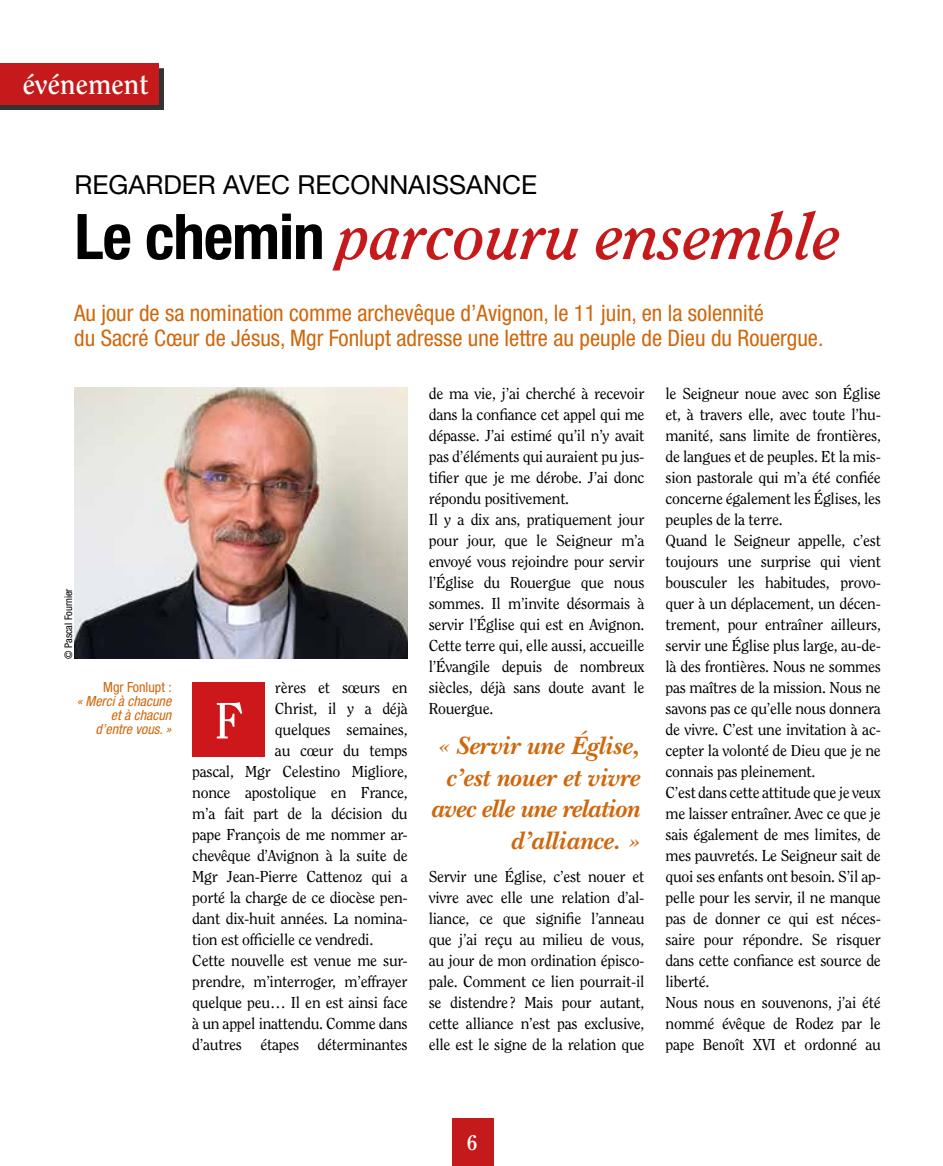
<style>
.page{position:relative;width:943px;height:1166px;background:#fff}
.page>*{position:absolute;margin:0;border:0;box-sizing:border-box;transform-origin:0 0}
.t1{font:italic 700 63px "Clearface";color:#c51a1b}
.t2{font:50.75px "Clearface";color:#fff}
.t3{font:700 28px "Clearface";color:#fff}
.t4{font:italic 700 26.25px/31.5px "New Baskerville";color:#cf680d;text-align:right}
.t5{font:26.25px "Helvetica Neue";color:#000}
.t6{font:condensed 22.75px/24.5px "Helvetica Neue";color:#cf680d}
.t7{font:700 21px "Clearface";color:#fff}
.t8{font:15.75px/21px "Clearface";letter-spacing:-.02em;color:#000}
.t9{font:italic condensed 14px/14px "Helvetica Neue";color:#cf680d;text-align:right}
.t10{font:condensed 14px "Helvetica Neue";color:#cf680d}
.t11{font:condensed 10.5px "Helvetica Neue";color:#000}
.s1{font-family:"Helvetica Neue";font-style:normal;font-stretch:condensed;color:#000}
</style>
<div class="page">
<div style="left:452px;top:1118px;width:42px;height:48px;background:#c51a1b"></div>
<div style="left:0;top:68px;width:164px;height:42px;background:#000;opacity:.8"></div>
<div style="left:0;top:63px;width:159px;height:41px;background:#c51a1b"></div>
<img style="left:74px;top:387px;width:334px;height:272px">
<div style="left:192px;top:682px;width:73px;height:74px;background:#cd171a"></div>
<h3 class="t3" style="left:23px;top:67px;width:127px">événement</h3>
<h3 class="t5" style="left:74px;top:169px;width:464px">REGARDER AVEC RECONNAISSANCE</h3>
<h1 class="t1" style="left:74px;top:200px;width:768px"><span class="s1">Le chemin</span> parcouru ensemble</h1>
<h3 class="t6" style="left:74px;top:301px;width:750px">Au jour de sa nomination comme archevêque d’Avignon, le 11 juin, en la solennité<br>du Sacré Cœur de Jésus, Mgr Fonlupt adresse une lettre au peuple de Dieu du Rouergue.</h3>
<p class="t8" style="left:429px;top:383px;width:217px">de ma vie, j’ai cherché à recevoir dans la confiance cet appel qui me dépasse. J’ai estimé qu’il n’y avait pas d’éléments qui auraient pu jus&shy;tifier que je me dérobe. J’ai donc répondu positivement.<br>Il y a dix ans, pratiquement jour pour jour, que le Seigneur m’a envoyé vous rejoindre pour servir l’Église du Rouergue que nous sommes. Il m’invite désormais à servir l’Église qui est en Avignon.<br>Cette terre qui, elle aussi, accueille l’Évangile depuis de nombreux siècles, déjà sans doute avant le<br>Rouergue.</p>
<p class="t8" style="left:665px;top:383px;width:217px">le Seigneur noue avec son Église et, à travers elle, avec toute l’hu&shy;manité, sans limite de frontières, de langues et de peuples. Et la mis&shy;sion pastorale qui m’a été confiée concerne également les Églises, les peuples de la terre.<br>Quand le Seigneur appelle, c’est toujours une surprise qui vient bousculer les habitudes, provo&shy;quer à un déplacement, un décen&shy;trement, pour entraîner ailleurs, servir une Église plus large, au-de&shy;là des frontières. Nous ne sommes pas maîtres de la mission. Nous ne savons pas ce qu’elle nous donnera de vivre. C’est une invitation à ac&shy;cepter la volonté de Dieu que je ne connais pas pleinement.<br>C’est dans cette attitude que je veux me laisser entraîner. Avec ce que je sais également de mes limites, de mes pauvretés. Le Seigneur sait de quoi ses enfants ont besoin. S’il ap&shy;pelle pour les servir, il ne manque pas de donner ce qui est néces&shy;saire pour répondre. Se risquer dans cette confiance est source de liberté.<br>Nous nous en souvenons, j’ai été nommé évêque de Rodez par le pape Benoît XVI et ordonné au</p>
<p class="t11" style="left:62px;top:659px;width:72px;rotate:-90deg">© Pascal Fournier</p>
<p class="t8" style="left:275px;top:677px;width:134px">rères et sœurs en</p>
<p class="t8" style="left:275px;top:698px;width:134px">Christ, il y a déjà</p>
<p class="t8" style="left:275px;top:719px;width:134px">quelques semaines,</p>
<p class="t8" style="left:275px;top:740px;width:134px">au cœur du temps</p>
<p class="t8" style="left:192px;top:761px;width:217px">pascal, Mgr Celestino Migliore,</p>
<p class="t8" style="left:192px;top:782px;width:217px">nonce apostolique en France,</p>
<p class="t8" style="left:192px;top:803px;width:217px">m’a fait part de la décision du</p>
<p class="t8" style="left:192px;top:824px;width:217px">pape François de me nommer ar-</p>
<p class="t8" style="left:192px;top:845px;width:217px">chevêque d’Avignon à la suite de</p>
<p class="t8" style="left:192px;top:866px;width:217px">Mgr Jean-Pierre Cattenoz qui a</p>
<p class="t8" style="left:192px;top:887px;width:217px">porté la charge de ce diocèse pen-</p>
<p class="t8" style="left:192px;top:908px;width:217px">dant dix-huit années. La nomina-</p>
<p class="t8" style="left:192px;top:929px;width:182px">tion est officielle ce vendredi.</p>
<p class="t8" style="left:192px;top:950px;width:217px">Cette nouvelle est venue me sur-</p>
<p class="t8" style="left:192px;top:971px;width:217px">prendre, m’interroger, m’effrayer</p>
<p class="t8" style="left:192px;top:992px;width:217px">quelque peu… Il en est ainsi face</p>
<p class="t8" style="left:192px;top:1013px;width:217px">à un appel inattendu. Comme dans</p>
<p class="t8" style="left:192px;top:1034px;width:217px">d’autres étapes déterminantes</p>
<p class="t10" style="left:103px;top:679px;width:70px">Mgr Fonlupt :</p>
<p class="t9" style="left:77px;top:694px;width:96px">« Merci à chacune et à chacun d’entre vous. »</p>
<h2 class="t2" style="left:214px;top:690px;width:30px">F</h2>
<h3 class="t4" style="left:430px;top:730px;width:210px">« Servir une Église, c’est nouer et vivre avec elle une relation d’alliance. »</h3>
<p class="t8" style="left:429px;top:866px;width:217px;text-align:justify">Servir une Église, c’est nouer et vivre avec elle une relation d’al&shy;liance, ce que signifie l’anneau que j’ai reçu au milieu de vous, au jour de mon ordination épisco&shy;pale. Comment ce lien pourrait-il se distendre? Mais pour autant, cette alliance n’est pas exclusive, elle est le signe de la relation que</p>
<h3 class="t7" style="left:466px;top:1130px;width:12px">6</h3>
</div>
